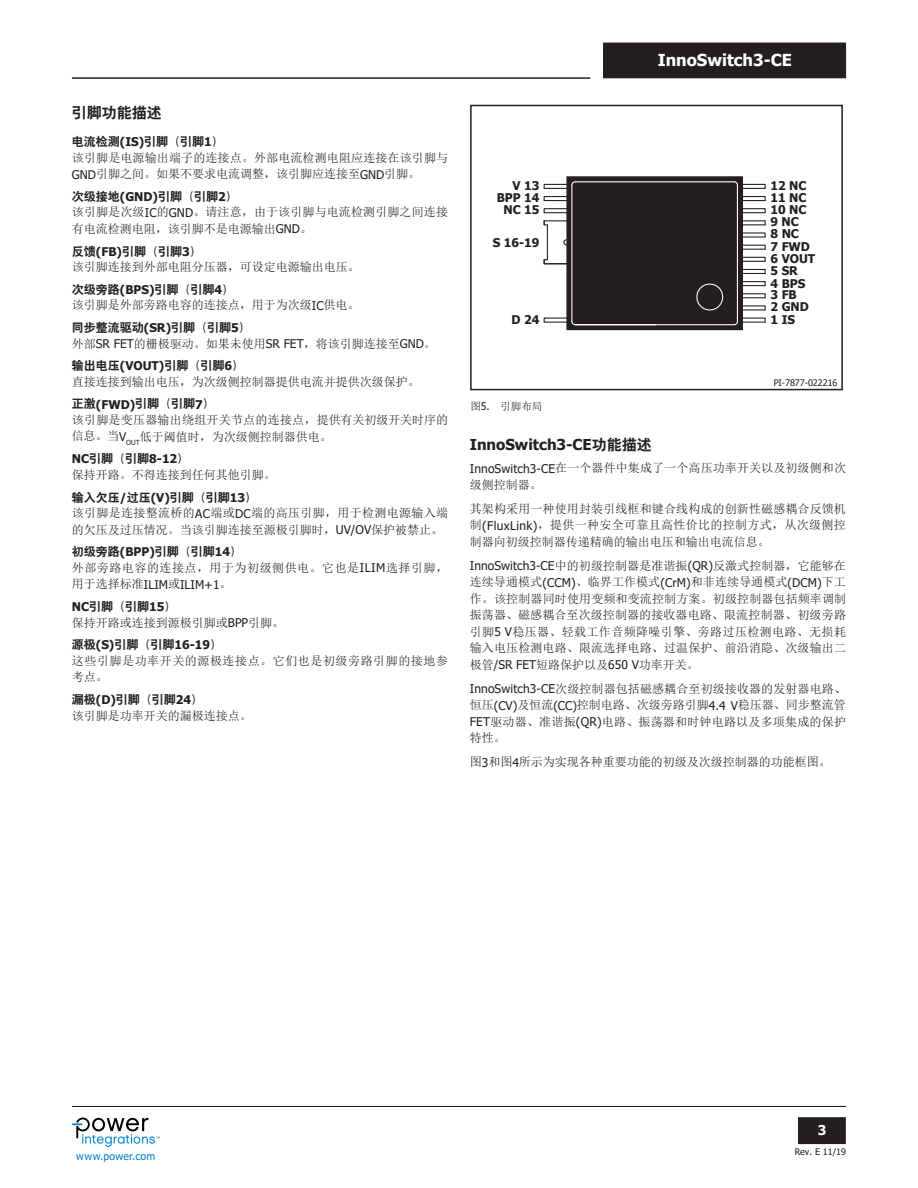
<style>
.page{position:relative;width:918px;height:1188px;background:#fff}
.page>*{position:absolute;margin:0;border:0;box-sizing:border-box;transform-origin:0 0}
.t1{font:700 16.5px "Tahoma";color:#fff}
.Body_Copy_Header{font:700 15px "Tahoma";color:#231f20}
.Body_Copy_Header-2{font:15px "Heiti CSEG";color:#231f20}
.t2{font:700 13.5px "Tahoma";color:#fff}
.Body_Copy{font:12px/16.5px "Sim Sun";color:#231f20}
.Body_Copy_Sub_Sub-He{font:12px "Heiti CSEG";color:#231f20}
.Body_Copy-2{font:12px/17px "Sim Sun";letter-spacing:.045em;color:#231f20}
.Body_Copy_Sub_Sub-He-2{font:700 12px/12.1px "Tahoma";color:#231f20}
.Body_Copy-3{font:12px/16.5px "Sim Sun";letter-spacing:.03em;color:#231f20}
.t3{font:10.5px "Tahoma";letter-spacing:.025em;color:#0083ca}
.Figure_Copy{font:10.5px "Sim Sun";color:#231f20}
.t4{font:9px "Tahoma";color:#231f20}
.s1{font-family:"Tahoma";font-weight:700}
.s2{font-family:"Tahoma"}
.s3{font-family:"Heiti CSEG";font-weight:400}
</style>
<div class="page">
<hr style="left:72px;top:1106px;width:774px;height:1px;background:#231f20">
<hr style="left:72px;top:77px;width:518px;height:2px;background:#231f20">
<div style="left:799px;top:1118px;width:46px;height:25px;background:#231f20"></div>
<div style="left:798px;top:1117px;width:48px;height:27px;border:2px solid #231f20"></div>
<div style="left:604px;top:43px;width:241px;height:35px;background:#231f20"></div>
<svg style="left:72px;top:1118px;width:88px;height:29px"></svg>
<div style="left:567px;top:177px;width:175px;height:152px;background:#231f20"></div>
<div style="left:566px;top:176px;width:177px;height:154px;border:2px solid #231f20"></div>
<hr style="left:547px;top:225px;width:1px;height:35px;background:#231f20">
<svg style="left:741px;top:305px;width:25px;height:6px"></svg>
<svg style="left:741px;top:293px;width:25px;height:6px"></svg>
<svg style="left:741px;top:281px;width:25px;height:6px"></svg>
<svg style="left:741px;top:268px;width:25px;height:7px"></svg>
<svg style="left:741px;top:256px;width:25px;height:6px"></svg>
<svg style="left:741px;top:244px;width:25px;height:6px"></svg>
<svg style="left:741px;top:232px;width:25px;height:6px"></svg>
<svg style="left:741px;top:220px;width:25px;height:6px"></svg>
<svg style="left:741px;top:208px;width:25px;height:6px"></svg>
<svg style="left:741px;top:195px;width:25px;height:7px"></svg>
<svg style="left:543px;top:220px;width:24px;height:6px"></svg>
<svg style="left:543px;top:208px;width:25px;height:6px"></svg>
<svg style="left:543px;top:195px;width:25px;height:7px"></svg>
<svg style="left:543px;top:259px;width:25px;height:6px"></svg>
<svg style="left:563px;top:239px;width:5px;height:7px"></svg>
<div style="left:470px;top:105px;width:373px;height:285px;border:2px solid #231f20"></div>
<hr style="left:571px;top:185px;width:1px;height:136px;background:#fff">
<svg style="left:543px;top:181px;width:33px;height:8px"></svg>
<svg style="left:543px;top:317px;width:33px;height:9px"></svg>
<hr style="left:575px;top:181px;width:159px;height:1px;background:#fff">
<svg style="left:733px;top:181px;width:33px;height:8px"></svg>
<hr style="left:737px;top:185px;width:1px;height:136px;background:#fff">
<svg style="left:733px;top:317px;width:33px;height:9px"></svg>
<hr style="left:575px;top:324px;width:159px;height:1px;background:#fff">
<svg style="left:696px;top:283px;width:28px;height:28px"></svg>
<p class="Body_Copy_Header-2" style="left:72px;top:105px;width:91px">引脚功能描述</p>
<p class="Body_Copy_Sub_Sub-He" style="left:72px;top:135px;width:153px">电流检测<span class="s1">(IS)</span>引脚（引脚<span class="s1">1</span>）</p>
<p class="Body_Copy" style="left:72px;top:149px;width:378px">该引脚是电源输出端子的连接点。外部电流检测电阻应连接在该引脚与<br><span class="s2">GND</span>引脚之间。如果不要求电流调整，该引脚应连接至<span class="s2">GND</span>引脚。</p>
<p class="Body_Copy_Sub_Sub-He" style="left:72px;top:190px;width:167px">次级接地<span class="s1">(GND)</span>引脚（引脚<span class="s1">2</span>）</p>
<p class="Body_Copy" style="left:72px;top:204px;width:378px">该引脚是次级<span class="s2">IC</span>的<span class="s2">GND</span>。请注意，由于该引脚与电流检测引脚之间连接有电流检测电阻，该引脚不是电源输出<span class="s2">GND</span>。</p>
<p class="Body_Copy_Sub_Sub-He" style="left:72px;top:245px;width:131px">反馈<span class="s1">(FB)</span>引脚（引脚<span class="s1">3</span>）</p>
<p class="Body_Copy" style="left:72px;top:258px;width:289px">该引脚连接到外部电阻分压器，可设定电源输出电压。</p>
<p class="Body_Copy_Sub_Sub-He" style="left:72px;top:283px;width:164px">次级旁路<span class="s1">(BPS)</span>引脚（引脚<span class="s1">4</span>）</p>
<p class="Body_Copy" style="left:72px;top:297px;width:289px">该引脚是外部旁路电容的连接点，用于为次级<span class="s2">IC</span>供电。</p>
<p class="Body_Copy_Sub_Sub-He" style="left:72px;top:321px;width:180px">同步整流驱动<span class="s1">(SR)</span>引脚（引脚<span class="s1">5</span>）</p>
<p class="Body_Copy" style="left:72px;top:335px;width:365px">外部<span class="s2">SR FET</span>的栅极驱动。如果未使用<span class="s2">SR FET</span>，将该引脚连接至<span class="s2">GND</span>。</p>
<p class="Body_Copy_Sub_Sub-He" style="left:72px;top:360px;width:174px">输出电压<span class="s1">(VOUT)</span>引脚（引脚<span class="s1">6</span>）</p>
<p class="Body_Copy" style="left:72px;top:373px;width:349px">直接连接到输出电压，为次级侧控制器提供电流并提供次级保护。</p>
<p class="Body_Copy_Sub_Sub-He" style="left:72px;top:398px;width:144px">正激<span class="s1">(FWD)</span>引脚（引脚<span class="s1">7</span>）</p>
<p class="Body_Copy" style="left:72px;top:411px;width:378px">该引脚是变压器输出绕组开关节点的连接点，提供有关初级开关时序的信息。当<span class="s2">V</span><sub>OUT</sub>低于阈值时，为次级侧控制器供电。</p>
<p class="Body_Copy_Sub_Sub-He-2" style="left:72px;top:454px;width:119px">NC<span class="s3">引脚（引脚</span>8-12<span class="s3">）</span></p>
<p class="Body_Copy" style="left:72px;top:466px;width:206px">保持开路。不得连接到任何其他引脚。</p>
<p class="Body_Copy_Sub_Sub-He" style="left:72px;top:491px;width:187px">输入欠压<span class="s1">/</span>过压<span class="s1">(V)</span>引脚（引脚<span class="s1">13</span>）</p>
<p class="Body_Copy-3" style="left:72px;top:504px;width:378px">该引脚是连接整流桥的<span class="s2">AC</span>端或<span class="s2">DC</span>端的高压引脚，用于检测电源输入端的欠压及过压情况。当该引脚连接至源极引脚时，<span class="s2">UV/OV</span>保护被禁止。</p>
<p class="Body_Copy_Sub_Sub-He" style="left:72px;top:546px;width:172px">初级旁路<span class="s1">(BPP)</span>引脚（引脚<span class="s1">14</span>）</p>
<p class="Body_Copy-2" style="left:72px;top:559px;width:378px">外部旁路电容的连接点，用于为初级侧供电。它也是<span class="s2">ILIM</span>选择引脚，用于选择标准<span class="s2">ILIM</span>或<span class="s2">ILIM+1</span>。</p>
<p class="Body_Copy_Sub_Sub-He" style="left:72px;top:600px;width:106px"><span class="s1">NC</span>引脚（引脚<span class="s1">15</span>）</p>
<p class="Body_Copy" style="left:72px;top:614px;width:214px">保持开路或连接到源极引脚或<span class="s2">BPP</span>引脚。</p>
<p class="Body_Copy_Sub_Sub-He" style="left:72px;top:639px;width:152px">源极<span class="s1">(S)</span>引脚（引脚<span class="s1">16-19</span>）</p>
<p class="Body_Copy-2" style="left:72px;top:652px;width:378px;line-height:16.5px">这些引脚是功率开关的源极连接点。它们也是初级旁路引脚的接地参考点。</p>
<p class="Body_Copy_Sub_Sub-He" style="left:72px;top:693px;width:133px">漏极<span class="s1">(D)</span>引脚（引脚<span class="s1">24</span>）</p>
<p class="Body_Copy" style="left:72px;top:707px;width:181px">该引脚是功率开关的漏极连接点。</p>
<h1 class="t1" style="left:658px;top:48px;width:136px">InnoSwitch3-CE</h1>
<p class="Body_Copy_Sub_Sub-He-2" style="left:513px;top:179px;width:28px">V 13</p>
<p class="Body_Copy_Sub_Sub-He-2" style="left:770px;top:179px;width:38px">12 NC</p>
<p class="Body_Copy_Sub_Sub-He-2" style="left:497px;top:191px;width:44px">BPP 14</p>
<p class="Body_Copy_Sub_Sub-He-2" style="left:770px;top:191px;width:38px">11 NC</p>
<p class="Body_Copy_Sub_Sub-He-2" style="left:503px;top:203px;width:38px">NC 15</p>
<p class="Body_Copy_Sub_Sub-He-2" style="left:770px;top:203px;width:38px">10 NC<br>9 NC</p>
<p class="Body_Copy_Sub_Sub-He-2" style="left:493px;top:236px;width:48px">S 16-19</p>
<p class="Body_Copy_Sub_Sub-He-2" style="left:771px;top:227px;width:46px">8 NC<br>7 FWD<br>6 VOUT<br>5 SR<br>4 BPS<br>3 FB<br>2 GND<br>1 IS</p>
<p class="Body_Copy_Sub_Sub-He-2" style="left:512px;top:313px;width:29px">D 24</p>
<p class="Figure_Copy" style="left:470px;top:401px;width:73px">图<span class="s2">5.</span> 引脚布局</p>
<p class="t4" style="left:774px;top:377px;width:65px">PI-7877-022216</p>
<p class="Body_Copy_Header" style="left:470px;top:434px;width:184px">InnoSwitch3-CE<span class="s3">功能描述</span></p>
<p class="Body_Copy" style="left:470px;top:459px;width:378px"><span class="s2">InnoSwitch3-CE</span>在一个器件中集成了一个高压功率开关以及初级侧和次级侧控制器。</p>
<p class="Body_Copy" style="left:470px;top:500px;width:378px;text-align:justify">其架构采用一种使用封装引线框和键合线构成的创新性磁感耦合反馈机制<span class="s2">(FluxLink)</span>，提供一种安全可靠且高性价比的控制方式，从次级侧控制器向初级控制器传递精确的输出电压和输出电流信息。</p>
<p class="Body_Copy" style="left:470px;top:557px;width:378px;text-align:justify"><span class="s2">InnoSwitch3-CE</span>中的初级控制器是准谐振<span class="s2">(QR)</span>反激式控制器，它能够在连续导通模式<span class="s2">(CCM)</span>、临界工作模式<span class="s2">(CrM)</span>和非连续导通模式<span class="s2">(DCM)</span>下工作。该控制器同时使用变频和变流控制方案。初级控制器包括频率调制振荡器、磁感耦合至次级控制器的接收器电路、限流控制器、初级旁路引脚<span class="s2">5 V</span>稳压器、轻载工作音频降噪引擎、旁路过压检测电路、无损耗输入电压检测电路、限流选择电路、过温保护、前沿消隐、次级输出二极管<span class="s2">/SR FET</span>短路保护以及<span class="s2">650 V</span>功率开关。</p>
<p class="Body_Copy" style="left:470px;top:680px;width:378px;text-align:justify"><span class="s2">InnoSwitch3-CE</span>次级控制器包括磁感耦合至初级接收器的发射器电路、恒压<span class="s2">(CV)</span>及恒流<span class="s2">(CC)</span>控制电路、次级旁路引脚<span class="s2">4.4 V</span>稳压器、同步整流管<span class="s2">FET</span>驱动器、准谐振<span class="s2">(QR)</span>电路、振荡器和时钟电路以及多项集成的保护特性。</p>
<p class="Body_Copy" style="left:470px;top:753px;width:363px">图<span class="s2">3</span>和图<span class="s2">4</span>所示为实现各种重要功能的初级及次级控制器的功能框图。</p>
<p class="t3" style="left:76px;top:1149px;width:81px">www.power.com</p>
<p class="t2" style="left:818px;top:1121px;width:10px">3</p>
<p class="t4" style="left:795px;top:1146px;width:53px">Rev. E 11/19</p>
</div>
